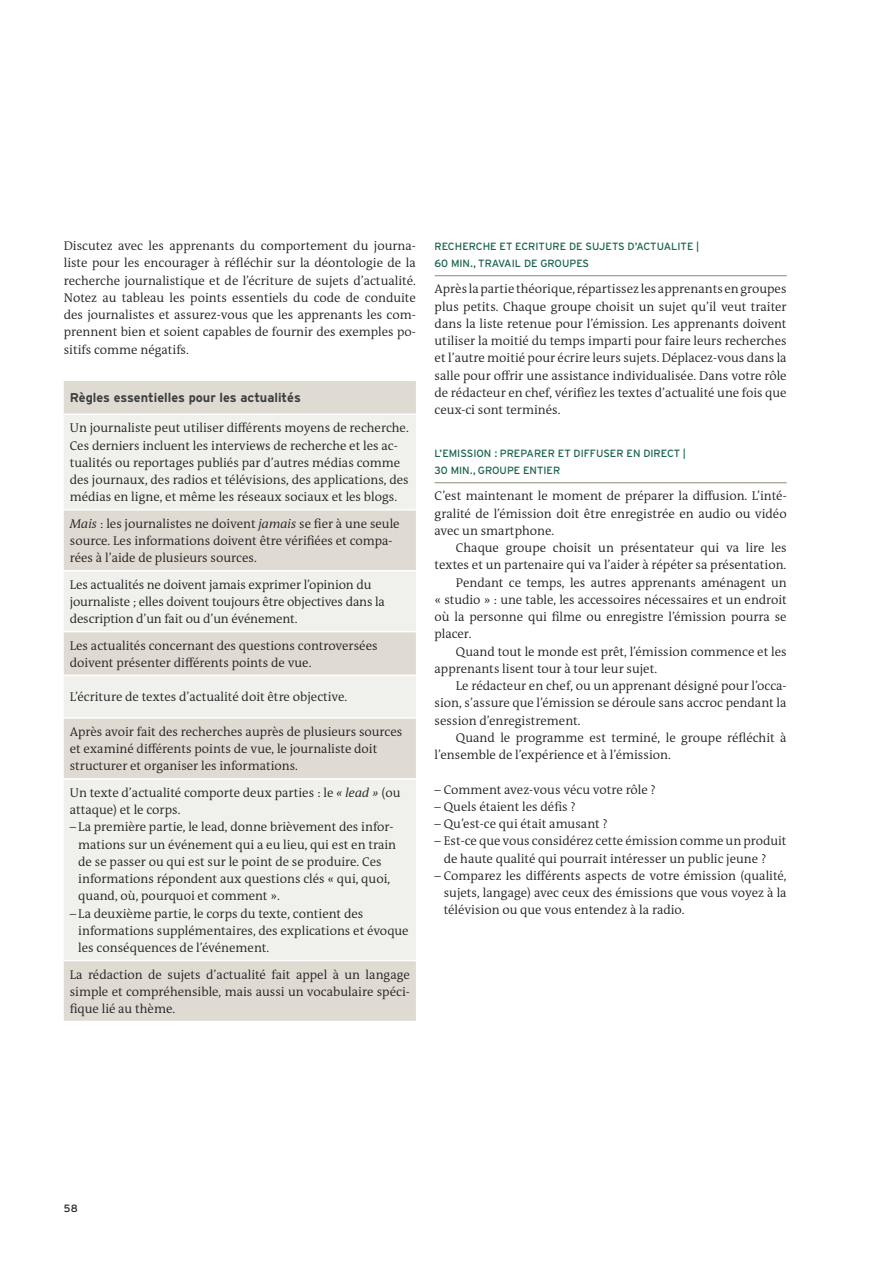
<style>
.page{position:relative;width:893px;height:1263px;background:#fff}
.page>*{position:absolute;margin:0;border:0;box-sizing:border-box;transform-origin:0 0}
.t1{font:300 12.75px/17.2px "DW The Antiqua B W4";color:#231f20}
.t2{font:700 12.75px "Interstate DW";color:#3e3e3f}
.t3{font:10.5px/17.2px "Interstate DW";color:#196250}
.t4{font:10.5px "Interstate DW";color:#231f20}
.s1{font-style:italic}
</style>
<div class="page">
<hr style="left:435px;top:275px;width:352px;height:1px;background:#918779">
<hr style="left:435px;top:482px;width:352px;height:1px;background:#918779">
<div style="left:64px;top:381px;width:352px;height:640px;background:#dfdad2"></div>
<svg style="left:64px;top:415px;width:352px;height:545px;background:#ebe9e4"></svg>
<hr style="left:64px;top:509px;width:352px;height:1px;background:#fff">
<hr style="left:64px;top:631px;width:352px;height:1px;background:#fff">
<hr style="left:64px;top:675px;width:352px;height:1px;background:#fff">
<hr style="left:64px;top:717px;width:352px;height:2px;background:#fff">
<hr style="left:64px;top:778px;width:352px;height:1px;background:#fff">
<hr style="left:64px;top:960px;width:352px;height:1px;background:#fff">
<hr style="left:64px;top:414px;width:352px;height:1px;background:#fff">
<hr style="left:64px;top:570px;width:352px;height:1px;background:#fff">
<p class="t1" style="left:64px;top:237px;width:354px;text-align:justify">Discutez avec les apprenants du comportement du journa&shy;liste pour les encourager à réfléchir sur la déontologie de la recherche journalistique et de l’écriture de sujets d’actualité.<br>Notez au tableau les points essentiels du code de conduite des journalistes et assurez-vous que les apprenants les com&shy;prennent bien et soient capables de fournir des exemples po&shy;sitifs comme négatifs.</p>
<p class="t3" style="left:435px;top:238px;width:266px">RECHERCHE ET ECRITURE DE SUJETS D’ACTUALITE |<br>60 MIN., TRAVAIL DE GROUPES</p>
<p class="t1" style="left:435px;top:280px;width:354px;text-align:justify">Après la partie théorique, répartissez les apprenants en groupes plus petits. Chaque groupe choisit un sujet qu’il veut traiter dans la liste retenue pour l’émission. Les apprenants doivent utiliser la moitié du temps imparti pour faire leurs recherches et l’autre moitié pour écrire leurs sujets. Déplacez-vous dans la salle pour offrir une assistance individualisée. Dans votre rôle de rédacteur en chef, vérifiez les textes d’actualité une fois que ceux-ci sont terminés.</p>
<p class="t3" style="left:435px;top:445px;width:253px">L’EMISSION : PREPARER ET DIFFUSER EN DIRECT |<br>30 MIN., GROUPE ENTIER</p>
<p class="t1" style="left:435px;top:487px;width:354px;text-align:justify">C’est maintenant le moment de préparer la diffusion. L’inté&shy;gralité de l’émission doit être enregistrée en audio ou vidéo avec un smartphone.</p>
<p class="t1" style="left:456px;top:539px;width:332px">Chaque groupe choisit un présentateur qui va lire les</p>
<p class="t1" style="left:435px;top:556px;width:353px">textes et un partenaire qui va l’aider à répéter sa présentation.</p>
<p class="t1" style="left:456px;top:574px;width:332px">Pendant ce temps, les autres apprenants aménagent un</p>
<p class="t1" style="left:435px;top:591px;width:354px">« studio » : une table, les accessoires nécessaires et un endroit</p>
<p class="t1" style="left:435px;top:608px;width:354px">où la personne qui filme ou enregistre l’émission pourra se</p>
<p class="t1" style="left:435px;top:625px;width:38px">placer.</p>
<p class="t1" style="left:456px;top:643px;width:332px">Quand tout le monde est prêt, l’émission commence et les</p>
<p class="t1" style="left:435px;top:660px;width:224px">apprenants lisent tour à tour leur sujet.</p>
<p class="t1" style="left:456px;top:677px;width:332px">Le rédacteur en chef, ou un apprenant désigné pour l’occa-</p>
<p class="t1" style="left:435px;top:694px;width:354px">sion, s’assure que l’émission se déroule sans accroc pendant la</p>
<p class="t1" style="left:435px;top:712px;width:148px">session d’enregistrement.</p>
<p class="t1" style="left:456px;top:729px;width:332px">Quand le programme est terminé, le groupe réfléchit à</p>
<p class="t1" style="left:435px;top:746px;width:238px">l’ensemble de l’expérience et à l’émission.</p>
<p class="t1" style="left:435px;top:781px;width:223px">– Comment avez-vous vécu votre rôle ?</p>
<p class="t1" style="left:435px;top:798px;width:143px">– Quels étaient les défis ?</p>
<p class="t1" style="left:435px;top:815px;width:175px">– Qu’est-ce qui était amusant ?</p>
<p class="t1" style="left:444px;top:832px;width:344px;text-indent:-9px">– Est-ce que vous considérez cette émission comme un produit de haute qualité qui pourrait intéresser un public jeune ?</p>
<p class="t1" style="left:444px;top:867px;width:344px;text-align:justify;text-indent:-9px">– Comparez les différents aspects de votre émission (qualité, sujets, langage) avec ceux des émissions que vous voyez à la télévision ou que vous entendez à la radio.</p>
<p class="t2" style="left:70px;top:391px;width:233px">Règles essentielles pour les actualités</p>
<p class="t1" style="left:70px;top:419px;width:340px">Un journaliste peut utiliser différents moyens de recherche.<br>Ces derniers incluent les interviews de recherche et les ac&shy;tualités ou reportages publiés par d’autres médias comme des journaux, des radios et télévisions, des applications, des médias en ligne, et même les réseaux sociaux et les blogs.</p>
<p class="t1" style="left:70px;top:515px;width:331px"><span class="s1">Mais</span> : les journalistes ne doivent <span class="s1">jamais</span> se fier à une seule source. Les informations doivent être vérifiées et compa&shy;rées à l’aide de plusieurs sources.</p>
<p class="t1" style="left:70px;top:576px;width:317px">Les actualités ne doivent jamais exprimer l’opinion du journaliste ; elles doivent toujours être objectives dans la description d’un fait ou d’un événement.</p>
<p class="t1" style="left:70px;top:637px;width:309px">Les actualités concernant des questions controversées doivent présenter différents points de vue.</p>
<p class="t1" style="left:70px;top:688px;width:279px">L’écriture de textes d’actualité doit être objective.</p>
<p class="t1" style="left:70px;top:723px;width:334px">Après avoir fait des recherches auprès de plusieurs sources et examiné différents points de vue, le journaliste doit structurer et organiser les informations.</p>
<p class="t1" style="left:70px;top:784px;width:332px">Un texte d’actualité comporte deux parties : le <span class="s1">« lead »</span> (ou attaque) et le corps.</p>
<p class="t1" style="left:78px;top:818px;width:319px;text-indent:-9px">– La première partie, le lead, donne brièvement des infor&shy;mations sur un événement qui a eu lieu, qui est en train de se passer ou qui est sur le point de se produire. Ces informations répondent aux questions clés « qui, quoi, quand, où, pourquoi et comment ».</p>
<p class="t1" style="left:78px;top:905px;width:332px;text-indent:-9px">– La deuxième partie, le corps du texte, contient des informations supplémentaires, des explications et évoque les conséquences de l’événement.</p>
<p class="t1" style="left:70px;top:966px;width:342px;text-align:justify">La rédaction de sujets d’actualité fait appel à un langage simple et compréhensible, mais aussi un vocabulaire spéci&shy;fique lié au thème.</p>
<p class="t4" style="left:64px;top:1202px;width:15px">58</p>
</div>
